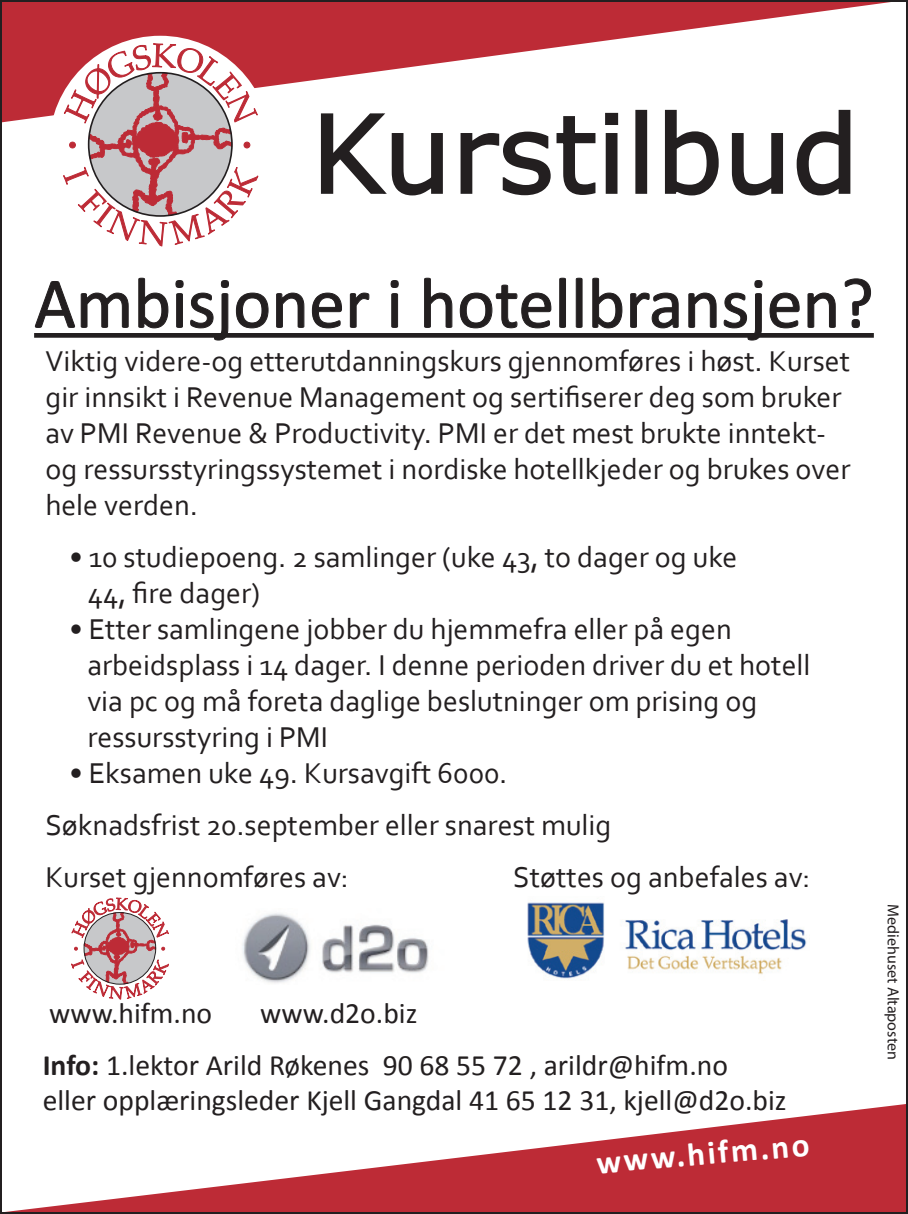
<style>
.page{position:relative;width:908px;height:1214px;background:#fff}
.page>*{position:absolute;margin:0;border:0;box-sizing:border-box;transform-origin:0 0}
.t1{font:108px "Verdana";color:#231f20}
.t2{font:72px "Calibri";color:#231f20}
.t3{font:700 33.2px "Calibri";color:#fff}
.t4{font:30px/36px "Corbel";color:#231f20}
.t5{font:29.6px/35.6px "Calibri";color:#231f20}
.t6{font:16px "Myriad";color:#231f20}
.s1{font-weight:700}
</style>
<div class="page">
<svg style="left:22px;top:1104px;width:882px;height:106px"></svg>
<svg style="left:3px;top:3px;width:880px;height:119px"></svg>
<div style="left:49px;top:36px;width:222px;height:221px;background:#fff;border-radius:50%"></div>
<svg style="left:63px;top:44px;width:195px;height:202px"></svg>
<svg style="left:320px;top:112px;width:123px;height:84px"></svg>
<svg style="left:459px;top:115px;width:137px;height:81px"></svg>
<div style="left:604px;top:113px;width:14px;height:12px;border:2px solid #231f20"></div>
<div style="left:605px;top:133px;width:12px;height:61px;border:2px solid #231f20"></div>
<div style="left:635px;top:110px;width:12px;height:84px;border:2px solid #231f20"></div>
<svg style="left:663px;top:109px;width:56px;height:87px"></svg>
<svg style="left:731px;top:133px;width:52px;height:63px"></svg>
<svg style="left:795px;top:109px;width:55px;height:87px"></svg>
<div style="left:34px;top:333px;width:839px;height:5px;background:#231f20"></div>
<svg style="left:34px;top:281px;width:95px;height:47px"></svg>
<svg style="left:137px;top:277px;width:233px;height:64px"></svg>
<svg style="left:390px;top:280px;width:9px;height:48px"></svg>
<svg style="left:424px;top:277px;width:142px;height:52px"></svg>
<svg style="left:575px;top:277px;width:8px;height:51px"></svg>
<svg style="left:592px;top:277px;width:87px;height:52px"></svg>
<svg style="left:686px;top:280px;width:150px;height:61px"></svg>
<svg style="left:844px;top:278px;width:28px;height:51px"></svg>
<svg style="left:71px;top:897px;width:98px;height:102px"></svg>
<div style="left:84px;top:912px;width:72px;height:72px;border:1px solid #231f20;border-radius:50%"></div>
<img style="left:242px;top:913px;width:187px;height:70px">
<img style="left:527px;top:902px;width:280px;height:77px">
<h1 class="t1" style="left:311px;top:85px;width:549px">Kurstilbud</h1>
<h2 class="t2" style="left:34px;top:258px;width:840px">Ambisjoner i hotellbransjen?</h2>
<p class="t4" style="left:45px;top:342px;width:806px">Viktig videre-og etterutdanningskurs gjennomføres i høst. Kurset gir innsikt i Revenue Management og sertifiserer deg som bruker av PMI Revenue &amp; Productivity. PMI er det mest brukte inntekt&shy;og ressursstyringssystemet i nordiske hotellkjeder og brukes over hele verden.</p>
<p class="t4" style="left:87px;top:538px;width:651px;text-indent:-18px">• 10 studiepoeng. 2 samlinger (uke 43, to dager og uke<br>44, fire dager)</p>
<p class="t4" style="left:87px;top:610px;width:724px;text-indent:-18px">• Etter samlingene jobber du hjemmefra eller på egen arbeidsplass i 14 dager. I denne perioden driver du et hotell via pc og må foreta daglige beslutninger om prising og ressursstyring i PMI</p>
<p class="t4" style="left:45px;top:746px;width:567px;line-height:52px;text-indent:24px">• Eksamen uke 49. Kursavgift 6000.<br>Søknadsfrist 20.september eller snarest mulig<br>Kurset gjennomføres av:</p>
<p class="t4" style="left:513px;top:858px;width:299px">Støttes og anbefales av:</p>
<p class="t5" style="left:49px;top:994px;width:164px">www.hifm.no</p>
<p class="t5" style="left:260px;top:994px;width:158px">www.d2o.biz</p>
<p class="t5" style="left:43px;top:1045px;width:745px"><span class="s1">Info:</span> 1.lektor Arild Røkenes 90 68 55 72 , arildr@hifm.no eller opplæringsleder Kjell Gangdal 41 65 12 31, kjell@d2o.biz</p>
<p class="t3" style="left:594px;top:1142px;width:215px;rotate:-5deg">www.hifm.no</p>
<p class="t6" style="left:900px;top:904px;width:157px;rotate:90deg">Mediehuset Altaposten</p>
</div>
